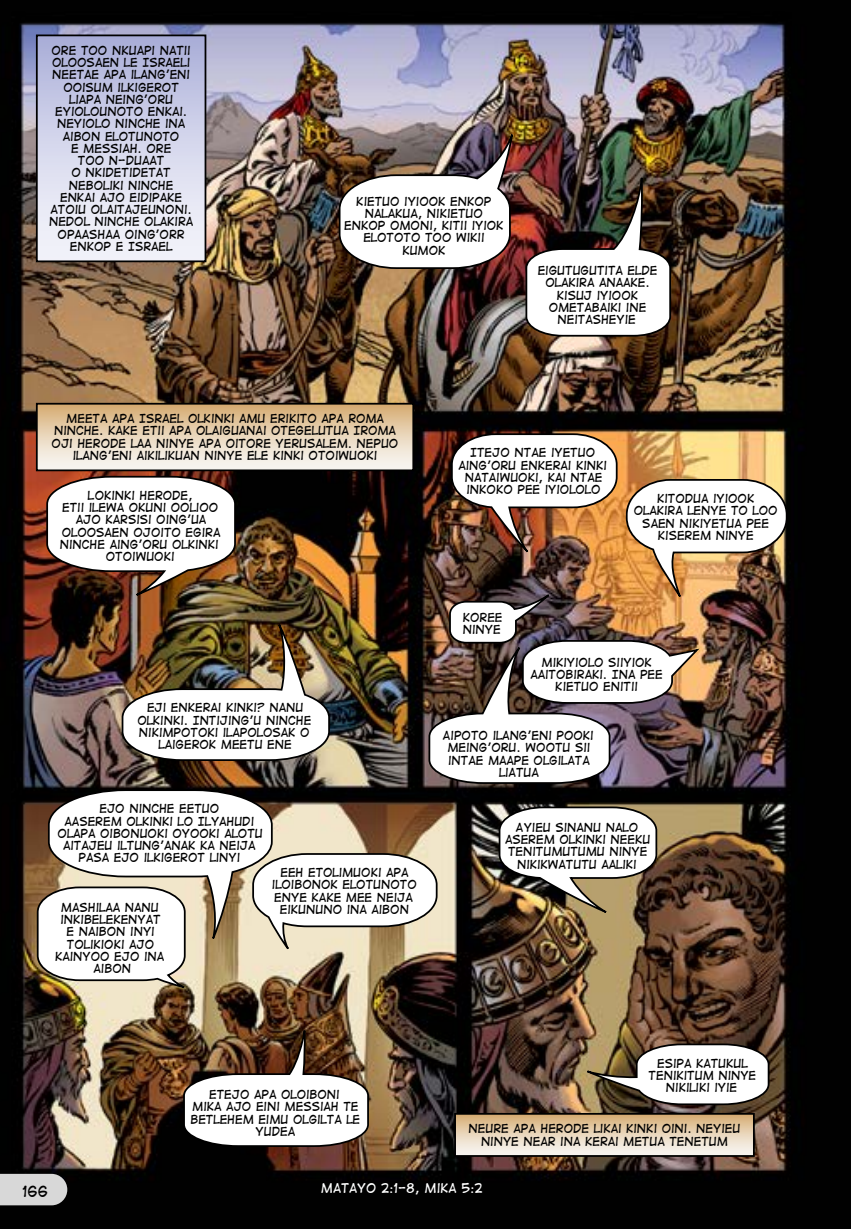
<style>
.page{position:relative;width:851px;height:1229px;background:#fff}
.page>*{position:absolute;margin:0;border:0;box-sizing:border-box;transform-origin:0 0}
.t1{font:14px "Digital Strip";color:#000}
.t2{font:12.25px "Digital Strip";color:#fff}
.t3{font:11.38px/12.2px "Digital Strip";color:#000;text-align:center}
</style>
<div class="page">
<img style="left:0;top:0;width:850px;height:1228px">
<svg style="left:39px;top:406px;width:372px;height:26px;background:#dfbf93"></svg>
<div style="left:36px;top:403px;width:378px;height:68px;border:2px solid #000"></div>
<svg style="left:457px;top:1116px;width:294px;height:37px;background:#e8d5b9"></svg>
<div style="left:454px;top:1113px;width:300px;height:43px;border:2px solid #000"></div>
<div style="left:37px;top:35px;width:168px;height:226px;background:linear-gradient(to bottom,#adb1da,#f9fafd)"></div>
<div style="left:36px;top:34px;width:170px;height:228px;border:2px solid #000"></div>
<img style="left:338px;top:115px;width:179px;height:155px">
<img style="left:524px;top:148px;width:148px;height:189px">
<img style="left:182px;top:1012px;width:188px;height:135px">
<img style="left:36px;top:432px;width:752px;height:561px">
<svg style="left:560px;top:1042px;width:210px;height:64px"></svg>
<svg style="left:0;top:1173px;width:67px;height:32px;background:#c8c8c8"></svg>
<p class="t3" style="left:49px;top:44px;width:146px">ORE TOO NKUAPI NATII<br>OLOOSAEN LE ISRAELI<br>NEETAE APA ILANG’ENI<br>OOISUM ILKIGEROT<br>LIAPA NEING’ORU<br>EYIOLOUNOTO ENKAI.<br>NEYIOLO NINCHE INA<br>AIBON ELOTUNOTO<br>E MESSIAH. ORE<br>TOO N-DUAAT<br>O NKIDETIDETAT<br>NEBOLIKI NINCHE<br>ENKAI AJO EIDIPAKE<br>ATOIU OLAITAJEUNONI.<br>NEDOL NINCHE OLAKIRA<br>OPAASHAA OING’ORR<br>ENKOP E ISRAEL</p>
<p class="t3" style="left:344px;top:195px;width:161px">KIETUO IYIOOK ENKOP<br>NALAKUA, NIKIETUO<br>ENKOP OMONI, KITII IYIOK<br>ELOTOTO TOO WIKII<br>KUMOK</p>
<p class="t3" style="left:537px;top:264px;width:121px">EIGUTUGUTITA ELDE<br>OLAKIRA ANAAKE.<br>KISUJ IYIOOK<br>OMETABAIKI INE<br>NEITASHEYIE</p>
<p class="t3" style="left:52px;top:412px;width:348px">MEETA APA ISRAEL OLKINKI AMU ERIKITO APA ROMA NINCHE. KAKE ETII APA OLAIGUANAI OTEGELUTUA IROMA OJI HERODE LAA NINYE APA OITORE YERUSALEM. NEPUO ILANG’ENI AIKILIKUAN NINYE ELE KINKI OTOIWUOKI</p>
<p class="t3" style="left:60px;top:489px;width:162px">LOKINKI HERODE,<br>ETII ILEWA OKUNI OOLIOO<br>AJO KARSISI OING’UA<br>OLOOSAEN OJOITO EGIRA<br>NINCHE AING’ORU OLKINKI<br>OTOIWUOKI</p>
<p class="t3" style="left:137px;top:701px;width:175px">EJI ENKERAI KINKI? NANU<br>OLKINKI. INTIJING’U NINCHE<br>NIKIMPOTOKI ILAPOLOSAK O<br>LAIGEROK MEETU ENE</p>
<p class="t3" style="left:58px;top:802px;width:207px">EJO NINCHE EETUO<br>AASEREM OLKINKI LO ILYAHUDI<br>OLAPA OIBONUOKI OYOOKI ALOTU<br>AITAJEU ILTUNG’ANAK KA NEIJA<br>PASA EJO ILKIGEROT LINYI</p>
<p class="t3" style="left:272px;top:866px;width:146px">EEH ETOLIMUOKI APA<br>ILOIBONOK ELOTUNOTO<br>ENYE KAKE MEE NEIJA</p>
<p class="t3" style="left:61px;top:901px;width:99px">MASHILAA NANU</p>
<p class="t3" style="left:280px;top:903px;width:131px">EIKUNUNO INA AIBON</p>
<p class="t3" style="left:55px;top:913px;width:111px">INKIBELEKENYAT<br>E NAIBON INYI<br>TOLIKIOKI AJO<br>KAINYOO EJO INA<br>AIBON</p>
<p class="t3" style="left:458px;top:446px;width:150px">ITEJO NTAE IYETUO<br>AING’ORU ENKERAI KINKI<br>NATAIWUOKI, KAI NTAE<br>INKOKO PEE IYIOLOLO</p>
<p class="t3" style="left:633px;top:492px;width:145px">KITODUA IYIOOK<br>OLAKIRA LENYE TO LOO<br>SAEN NIKIYETUA PEE<br>KISEREM NINYE</p>
<p class="t3" style="left:462px;top:611px;width:41px;text-align:left">KOREE<br>NINYE</p>
<p class="t3" style="left:530px;top:656px;width:134px">MIKIYIOLO SIIYIOK<br>AAITOBIRAKI. INA PEE<br>KIETUO ENITII</p>
<p class="t3" style="left:442px;top:729px;width:153px">AIPOTO ILANG’ENI POOKI<br>MEING’ORU. WOOTU SII<br>INTAE MAAPE OLGILATA<br>LIATUA</p>
<p class="t3" style="left:505px;top:821px;width:147px">AYIEU SINANU NALO<br>ASEREM OLKINKI NEEKU<br>TENITUMUTUMU NINYE<br>NIKIKWATUTU AALIKI</p>
<p class="t3" style="left:190px;top:1088px;width:171px">ETEJO APA OLOIBONI<br>MIKA AJO EINI MESSIAH TE<br>BETLEHEM EIMU OLGILTA LE<br>YUDEA</p>
<p class="t3" style="left:648px;top:1056px;width:109px">ESIPA KATUKUL<br>TENIKITUM NINYE<br>NIKILIKI IYIE</p>
<p class="t3" style="left:468px;top:1122px;width:273px">NEURE APA HERODE LIKAI KINKI OINI. NEYIEU<br>NINYE NEAR INA KERAI METUA TENETUM</p>
<p class="t1" style="left:22px;top:1183px;width:27px">166</p>
<p class="t2" style="left:321px;top:1181px;width:163px">MATAYO 2:1-8, MIKA 5:2</p>
</div>
